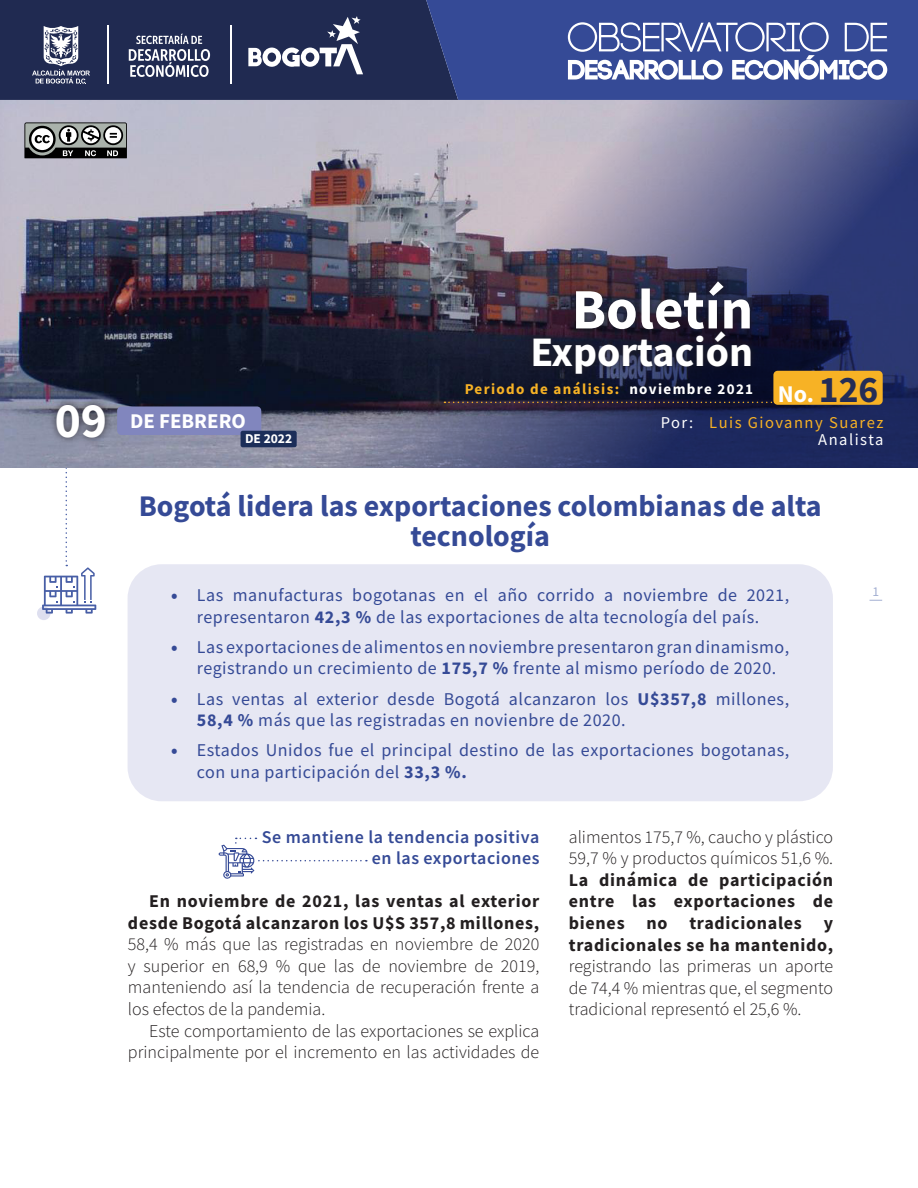
<style>
.page{position:relative;width:918px;height:1188px;background:#fff}
.page>*{position:absolute;margin:0;border:0;box-sizing:border-box;transform-origin:0 0}
.Boletín{font:700 57px "Source Sans Pro";color:#fff}
.t1{font:700 49.5px "Source Sans Pro";color:#fff}
.Categoría{font:700 42px "Source Sans Pro";color:#fff}
.Título_boletín{font:700 30px/30px "Source Sans Pro";color:#354a96;text-align:center}
.No__Boletin{font:700 24px "Source Sans Pro";color:#fff}
.Fecha_mes{font:700 21px "Source Sans Pro";color:#fff}
.CuerpoTex{font:300 18px/21.6px "Source Sans Pro";color:#231f20;text-align:justify}
.t2{font:18px/21.6px "Source Sans Pro";letter-spacing:.03em;color:#354a96}
.Bocadillos{font:18px/21.6px "Source Sans Variable";letter-spacing:.03em;color:#354a96;text-align:right}
.Autor{font:16.5px "Source Sans Pro";letter-spacing:.09em;color:#f7b225}
.Autor-2{font:16.5px "Source Sans Pro";letter-spacing:.09em;color:#fff}
.Periodo_analisis{font:700 15px "Source Sans Pro";letter-spacing:.09em;color:#f7b225}
.Fecha_año{font:700 13.5px "Source Sans Pro";color:#fff}
.t3{font:13.5px "Source Sans Pro";color:#a3afd2}
.s1{color:#fff}
.s2{font-size:37.5px;color:#242d56}
.s3{font-weight:900}
.s4{font-weight:700}
</style>
<div class="page">
<svg style="left:870px;top:600px;width:12px;height:1px"></svg>
<div style="left:37px;top:607px;width:14px;height:13px;background:#dedfef;border-radius:50%"></div>
<div style="left:128px;top:564px;width:705px;height:237px;background:#e6e7f3;border-radius:34px"></div>
<img style="left:0;top:100px;width:918px;height:368px">
<div style="left:525px;top:275px;width:234px;height:106px;background:#231f20;opacity:.75"></div>
<div style="left:117px;top:406px;width:144px;height:29px;background:#8186be;border-radius:4px"></div>
<div style="left:241px;top:431px;width:56px;height:16px;background:#1c2e59;border-radius:2px"></div>
<div style="left:773px;top:371px;width:110px;height:34px;background:#f7b225;border-radius:4px"></div>
<svg style="left:444px;top:402px;width:330px;height:1px"></svg>
<svg style="left:219px;top:838px;width:148px;height:41px"></svg>
<div style="left:0;top:0;width:426px;height:100px;background:#202a51"></div>
<div style="left:426px;top:0;width:492px;height:100px;background:#354a96"></div>
<svg style="left:32px;top:26px;width:58px;height:58px"></svg>
<svg style="left:248px;top:16px;width:115px;height:58px"></svg>
<hr style="left:230px;top:26px;width:1px;height:58px;background:#fff">
<hr style="left:107px;top:26px;width:1px;height:58px;background:#fff">
<svg style="left:129px;top:34px;width:81px;height:43px"></svg>
<svg style="left:568px;top:22px;width:319px;height:58px"></svg>
<svg style="left:24px;top:93px;width:103px;height:521px"></svg>
<p class="t1" style="left:55px;top:387px;width:54px">09</p>
<p class="Fecha_mes" style="left:130px;top:406px;width:117px">DE FEBRERO</p>
<p class="Fecha_año" style="left:245px;top:430px;width:49px">DE 2022</p>
<p class="Boletín" style="left:572px;top:271px;width:183px">Boletín</p>
<p class="Categoría" style="left:530px;top:324px;width:224px">Exportación</p>
<p class="Periodo_analisis" style="left:465px;top:379px;width:290px">Periodo de análisis: <span class="s1">noviembre 2021</span></p>
<p class="No__Boletin" style="left:778px;top:378px;width:102px">No. <span class="s2">126</span></p>
<p class="Autor" style="left:661px;top:413px;width:224px"><span class="s1">Por:</span> Luis Giovanny Suarez</p>
<p class="Autor-2" style="left:818px;top:429px;width:67px">Analista</p>
<p class="Título_boletín" style="left:139px;top:490px;width:685px">Bogotá lidera las exportaciones colombianas de alta tecnología</p>
<p class="t2" style="left:171px;top:584px;width:619px;text-align:center"><span class="s3">•</span> Las manufacturas bogotanas en el año corrido a noviembre de 2021, representaron <span class="s4">42,3 %</span> de las exportaciones de alta tecnología del país.</p>
<p class="t2" style="left:197px;top:636px;width:594px;text-indent:-26px"><span class="s3">•</span> Las exportaciones de alimentos en noviembre presentaron gran dinamismo, registrando un crecimiento de <span class="s4">175,7 %</span> frente al mismo período de 2020.</p>
<p class="t2" style="left:197px;top:688px;width:594px;text-indent:-26px"><span class="s3">•</span> Las ventas al exterior desde Bogotá alcanzaron los <span class="s4">U$357,8</span> millones,<br><span class="s4">58,4 %</span> más que las registradas en novienbre de 2020.</p>
<p class="t2" style="left:197px;top:739px;width:594px;text-indent:-26px"><span class="s3">•</span> Estados Unidos fue el principal destino de las exportaciones bogotanas, con una participación del <span class="s4">33,3 %.</span></p>
<p class="Bocadillos" style="left:262px;top:826px;width:279px">Se mantiene la tendencia positiva en las exportaciones</p>
<p class="CuerpoTex" style="left:128px;top:890px;width:413px;text-indent:21px"><span class="s4">En noviembre de 2021, las ventas al exterior desde Bogotá alcanzaron los U$S 357,8 millones, </span>58,4 % más que las registradas en noviembre de 2020 y superior en 68,9 % que las de noviembre de 2019, manteniendo así la tendencia de recuperación frente a los efectos de la pandemia.</p>
<p class="CuerpoTex" style="left:128px;top:1020px;width:413px;text-align:right">Este comportamiento de las exportaciones se explica principalmente por el incremento en las actividades de</p>
<p class="CuerpoTex" style="left:569px;top:826px;width:266px">alimentos 175,7 %, caucho y plástico 59,7 % y productos químicos 51,6 %.<br><span class="s4">La dinámica de participación entre las exportaciones de bienes no tradicionales y tradicionales se ha mantenido, </span>registrando las primeras un aporte de 74,4 % mientras que, el segmento tradicional representó el 25,6 %.</p>
<p class="t3" style="left:873px;top:583px;width:8px">1</p>
</div>
